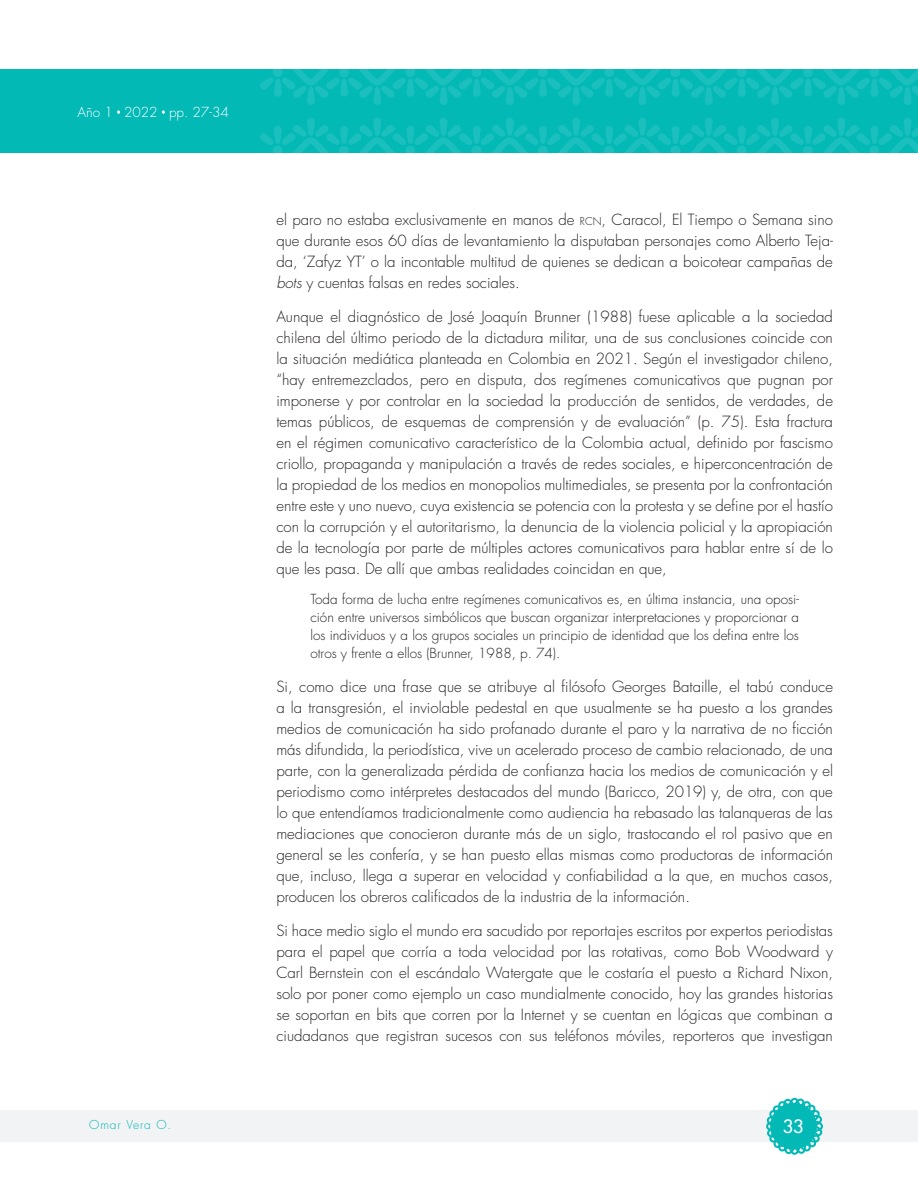
<style>
.page{position:relative;width:918px;height:1188px;background:#fff}
.page>*{position:absolute;margin:0;border:0;box-sizing:border-box;transform-origin:0 0}
.t1{font:500 18px "Futura Std";color:#fff}
.t2{font:300 15px/21px "Futura Std";color:#231f20;text-align:justify}
.t3{font:300 13.5px/18px "Futura Std";color:#231f20;text-align:justify}
.t4{font:300 13.5px "Futura Std";color:#fff}
.t5{font:300 12px "Futura Std";letter-spacing:.075em;color:#03b9b6}
.s1{font-size:10.5px}
.s2{font-style:italic}
</style>
<div class="page">
<div style="left:0;top:1110px;width:918px;height:32px;background:#f2f3f4"></div>
<svg style="left:766px;top:1098px;width:57px;height:57px"></svg>
<div style="left:0;top:69px;width:918px;height:84px;background:#03b9b6"></div>
<svg style="left:260px;top:118px;width:658px;height:35px"></svg>
<svg style="left:869px;top:146px;width:10px;height:9px"></svg>
<svg style="left:260px;top:69px;width:658px;height:36px"></svg>
<svg style="left:869px;top:67px;width:10px;height:10px"></svg>
<svg style="left:117px;top:110px;width:3px;height:4px"></svg>
<svg style="left:162px;top:110px;width:3px;height:4px"></svg>
<p class="t4" style="left:78px;top:104px;width:153px">Año 1 2022 pp. 27-34</p>
<p class="t5" style="left:89px;top:1118px;width:84px">Omar Vera O.</p>
<p class="t2" style="left:276px;top:209px;width:558px">el paro no estaba exclusivamente en manos de <span class="s1">RCN</span>, Caracol, El Tiempo o Semana sino que durante esos 60 días de levantamiento la disputaban personajes como Alberto Teja&shy;da, ‘Zafyz YT’ o la incontable multitud de quienes se dedican a boicotear campañas de <span class="s2">bots</span> y cuentas falsas en redes sociales.</p>
<p class="t2" style="left:276px;top:306px;width:558px">Aunque el diagnóstico de José Joaquín Brunner (1988) fuese aplicable a la sociedad chilena del último periodo de la dictadura militar, una de sus conclusiones coincide con la situación mediática planteada en Colombia en 2021. Según el investigador chileno, “hay entremezclados, pero en disputa, dos regímenes comunicativos que pugnan por imponerse y por controlar en la sociedad la producción de sentidos, de verdades, de temas públicos, de esquemas de comprensión y de evaluación” (p. 75). Esta fractura en el régimen comunicativo característico de la Colombia actual, definido por fascismo criollo, propaganda y manipulación a través de redes sociales, e hiperconcentración de la propiedad de los medios en monopolios multimediales, se presenta por la confrontación entre este y uno nuevo, cuya existencia se potencia con la protesta y se define por el hastío con la corrupción y el autoritarismo, la denuncia de la violencia policial y la apropiación de la tecnología por parte de múltiples actores comunicativos para hablar entre sí de lo que les pasa. De allí que ambas realidades coincidan en que,</p>
<p class="t3" style="left:310px;top:591px;width:490px">Toda forma de lucha entre regímenes comunicativos es, en última instancia, una oposi&shy;ción entre universos simbólicos que buscan organizar interpretaciones y proporcionar a los individuos y a los grupos sociales un principio de identidad que los defina entre los otros y frente a ellos (Brunner, 1988, p. 74).</p>
<p class="t2" style="left:276px;top:677px;width:558px">Si, como dice una frase que se atribuye al filósofo Georges Bataille, el tabú conduce a la transgresión, el inviolable pedestal en que usualmente se ha puesto a los grandes medios de comunicación ha sido profanado durante el paro y la narrativa de no ficción más difundida, la periodística, vive un acelerado proceso de cambio relacionado, de una parte, con la generalizada pérdida de confianza hacia los medios de comunicación y el periodismo como intérpretes destacados del mundo (Baricco, 2019) y, de otra, con que lo que entendíamos tradicionalmente como audiencia ha rebasado las talanqueras de las mediaciones que conocieron durante más de un siglo, trastocando el rol pasivo que en general se les confería, y se han puesto ellas mismas como productoras de información que, incluso, llega a superar en velocidad y confiabilidad a la que, en muchos casos, producen los obreros calificados de la industria de la información.</p>
<p class="t2" style="left:276px;top:920px;width:558px">Si hace medio siglo el mundo era sacudido por reportajes escritos por expertos periodistas para el papel que corría a toda velocidad por las rotativas, como Bob Woodward y Carl Bernstein con el escándalo Watergate que le costaría el puesto a Richard Nixon, solo por poner como ejemplo un caso mundialmente conocido, hoy las grandes historias se soportan en bits que corren por la Internet y se cuentan en lógicas que combinan a ciudadanos que registran sucesos con sus teléfonos móviles, reporteros que investigan</p>
<p class="t1" style="left:783px;top:1115px;width:22px">33</p>
</div>
